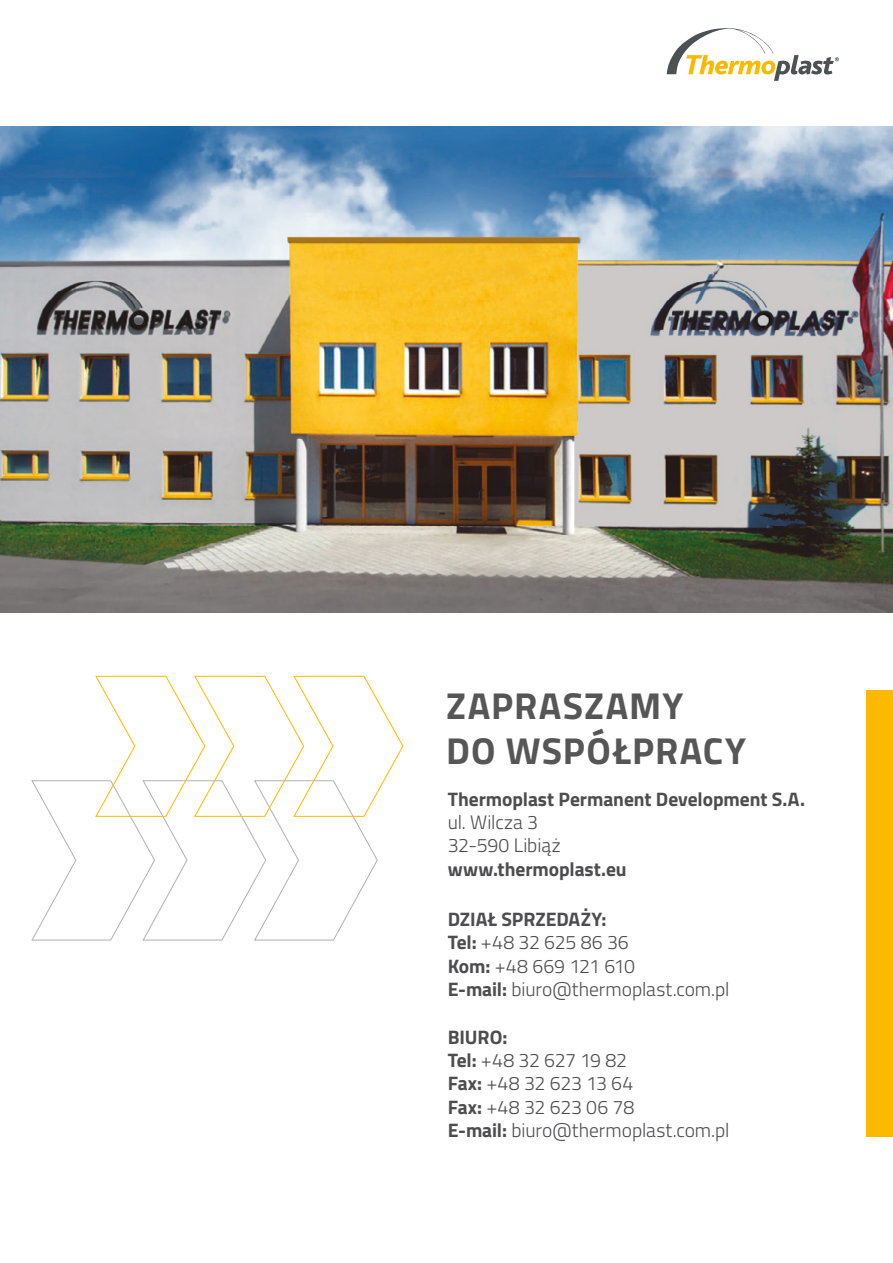
<style>
.page{position:relative;width:893px;height:1263px;background:#fff}
.page>*{position:absolute;margin:0;border:0;box-sizing:border-box;transform-origin:0 0}
.t1{font:700 37.5px/45px "Titillium";letter-spacing:.04em;color:#565656}
.t2{font:300 19.5px/23.4px "Titillium";letter-spacing:-.005em;color:#4d4d50}
.t3{font:700 19.5px "Titillium";letter-spacing:-.005em;color:#4d4d50}
.s1{font-weight:700}
</style>
<div class="page">
<svg style="left:667px;top:28px;width:172px;height:53px"></svg>
<div style="left:866px;top:690px;width:27px;height:447px;background:#fbba00"></div>
<svg style="left:31px;top:675px;width:373px;height:266px"></svg>
<img style="left:0;top:126px;width:893px;height:487px">
<h1 class="t1" style="left:446px;top:681px;width:299px">ZAPRASZAMY<br>do współpracy</h1>
<p class="t3" style="left:448px;top:784px;width:359px">Thermoplast Permanent Development S.A.</p>
<p class="t2" style="left:448px;top:809px;width:114px">ul. Wilcza 3<br>32-590 Libiąż</p>
<p class="t3" style="left:448px;top:854px;width:181px">www.thermoplast.eu</p>
<p class="t2" style="left:448px;top:906px;width:283px"><span class="s1">DZIAŁ SPRZEDAŻY:<br>Tel:</span> +48 32 625 86 36<br><span class="s1">Kom:</span> +48 669 121 610<br><span class="s1">E-mail:</span> biuro@thermoplast.com.pl</p>
<p class="t3" style="left:448px;top:1022px;width:11px">BIUR</p>
<p class="t2" style="left:448px;top:1024px;width:283px;text-indent:42px"><span class="s1">O:<br>Tel:</span> +48 32 627 19 82<br><span class="s1">Fax:</span> +48 32 623 13 64<br><span class="s1">Fax:</span> +48 32 623 06 78<br><span class="s1">E-mail:</span> biuro@thermoplast.com.pl</p>
</div>
